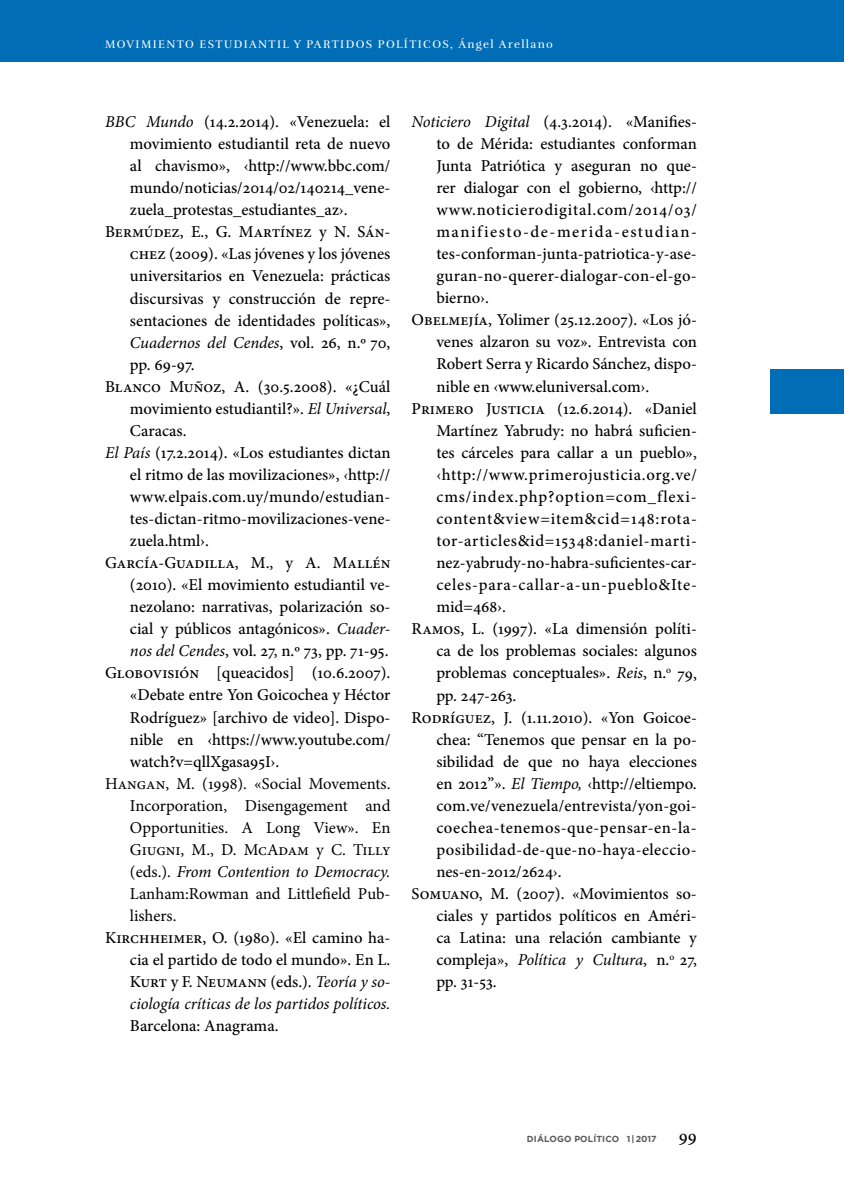
<style>
.page{position:relative;width:844px;height:1191px;background:#fff}
.page>*{position:absolute;margin:0;border:0;box-sizing:border-box;transform-origin:0 0}
.t1{font:500 16.62px/22.1px "Minion Pro";color:#000;text-align:justify}
.t2{font:16.62px/22.1px "Minion Pro";color:#000;text-align:justify}
.t3{font:500 16.62px "Minion Pro";letter-spacing:.05em;color:#000}
.t4{font:italic 16.62px "Minion Pro";letter-spacing:-.005em;color:#000}
.t5{font:11.38px "Rufina";letter-spacing:.12em;color:#fff}
.t6{font:700 8.75px "Gotham";letter-spacing:.015em;color:#58595b}
.s1{font-weight:400;font-style:italic}
.s2{font-weight:500;font-style:normal}
.s3{font-style:italic}
.s4{font-family:"Minion Pro";font-weight:500;font-size:18.38px;color:#000}
</style>
<div class="page">
<div style="left:0;top:0;width:843px;height:62px;background:#006db6"></div>
<div style="left:770px;top:370px;width:73px;height:44px;background:#006db6"></div>
<p class="t5" style="left:105px;top:37px;width:22px">MOVIMIENTO</p>
<p class="t5" style="left:199px;top:37px;width:26px">ESTUDIANTIL</p>
<p class="t5" style="left:294px;top:37px;width:22px">Y PARTIDO</p>
<p class="t5" style="left:366px;top:37px;width:21px">S POLÍTICO</p>
<p class="t5" style="left:442px;top:37px;width:112px">S, ÁNGEL ARELLANO</p>
<p class="t4" style="left:105px;top:110px;width:12px">bbc</p>
<p class="t1" style="left:146px;top:111px;width:246px"><span class="s1">Mundo</span> (14.2.2014). «Venezuela: el</p>
<p class="t1" style="left:130px;top:133px;width:262px">movimiento estudiantil reta de nuevo</p>
<p class="t1" style="left:130px;top:155px;width:262px">al chavismo», ‹http://www.bbc.com/</p>
<p class="t1" style="left:130px;top:177px;width:262px">mundo/noticias/2014/02/140214_vene-</p>
<p class="t1" style="left:130px;top:199px;width:219px">zuela_protestas_estudiantes_az›.</p>
<p class="t1" style="left:105px;top:221px;width:287px">Bermúdez, E., G. Martínez y N. Sán-</p>
<p class="t1" style="left:130px;top:243px;width:262px">chez (2009). «Las jóvenes y los jóvenes</p>
<p class="t1" style="left:130px;top:265px;width:262px">universitarios en Venezuela: prácticas</p>
<p class="t1" style="left:130px;top:287px;width:262px">discursivas y construcción de repre-</p>
<p class="t1" style="left:130px;top:309px;width:262px">sentaciones de identidades políticas»,</p>
<p class="t4" style="left:130px;top:331px;width:262px">Cuadernos del Cendes<span class="s2">, vol. 26, n.º 70,</span></p>
<p class="t1" style="left:130px;top:353px;width:66px">pp. 69-97.</p>
<p class="t1" style="left:105px;top:375px;width:287px">Blanco Muñoz, A. (30.5.2008). «¿Cuál</p>
<p class="t1" style="left:130px;top:397px;width:262px">movimiento estudiantil?». <span class="s1">El Universal</span>,</p>
<p class="t1" style="left:130px;top:419px;width:58px">Caracas.</p>
<p class="t1" style="left:105px;top:441px;width:287px"><span class="s1">El País</span> (17.2.2014). «Los estudiantes dictan</p>
<p class="t1" style="left:130px;top:463px;width:262px">el ritmo de las movilizaciones», <span class="s1">‹</span>http://</p>
<p class="t1" style="left:130px;top:486px;width:262px">www.elpais.com.uy/mundo/estudian-</p>
<p class="t1" style="left:130px;top:508px;width:262px">tes-dictan-ritmo-movilizaciones-vene-</p>
<p class="t1" style="left:130px;top:530px;width:81px">zuela.html›.</p>
<p class="t1" style="left:105px;top:552px;width:287px">García-Guadilla, M., y A. Mallén</p>
<p class="t1" style="left:130px;top:574px;width:262px">(2010). «El movimiento estudiantil ve-</p>
<p class="t1" style="left:130px;top:596px;width:262px">nezolano: narrativas, polarización so-</p>
<p class="t1" style="left:130px;top:618px;width:262px">cial y públicos antagónicos». <span class="s1">Cuader-</span></p>
<p class="t1" style="left:130px;top:640px;width:260px"><span class="s1">nos del Cendes</span>, vol. 27, n.º 73, pp. 71-95.</p>
<p class="t1" style="left:105px;top:662px;width:287px">Globovisión [queacidos] (10.6.2007).</p>
<p class="t1" style="left:130px;top:684px;width:262px">«Debate entre Yon Goicochea y Héctor</p>
<p class="t1" style="left:130px;top:706px;width:262px">Rodríguez» [archivo de video]. Dispo-</p>
<p class="t1" style="left:130px;top:728px;width:262px">nible en ‹https://www.youtube.com/</p>
<p class="t1" style="left:130px;top:750px;width:151px">watch?v=qllXgasa95I›.</p>
<p class="t2" style="left:130px;top:772px;width:262px;text-indent:-25px">Hangan, M. (1998). «Social Movements.<br>Incorporation, Disengagement and Opportunities. A Long View». En Giugni, M., D. McAdam y C. Tilly (eds.). <span class="s3">From Contention to Democracy.<br></span>Lanham:Rowman and Littlefield Pub&shy;lishers.</p>
<p class="t1" style="left:130px;top:926px;width:262px;text-indent:-25px">Kirchheimer, O. (1980). «El camino ha&shy;cia el partido de todo el mundo». En L.<br>Kurt y F. Neumann (eds.). <span class="s1">Teoría y so&shy;ciología críticas de los partidos políticos.</span></p>
<p class="t1" style="left:130px;top:1015px;width:150px">Barcelona: Anagrama.</p>
<p class="t1" style="left:411px;top:111px;width:287px"><span class="s1">Noticiero Digital</span> (4.3.2014). «Manifies-</p>
<p class="t1" style="left:436px;top:133px;width:262px">to de Mérida: estudiantes conforman</p>
<p class="t1" style="left:436px;top:155px;width:262px">Junta Patriótica y aseguran no que-</p>
<p class="t1" style="left:436px;top:177px;width:262px">rer dialogar con el gobierno, ‹http://</p>
<p class="t3" style="left:436px;top:198px;width:262px">www.noticierodigital.com/2014/03/</p>
<p class="t1" style="left:436px;top:221px;width:262px">manifiesto-de-merida-estudian-</p>
<p class="t1" style="left:436px;top:243px;width:262px">tes-conforman-junta-patriotica-y-ase-</p>
<p class="t1" style="left:436px;top:265px;width:262px">guran-no-querer-dialogar-con-el-go-</p>
<p class="t1" style="left:436px;top:287px;width:54px">bierno›.</p>
<p class="t1" style="left:411px;top:309px;width:287px">Obelmejía, Yolimer (25.12.2007). «Los jó-</p>
<p class="t1" style="left:436px;top:331px;width:262px">venes alzaron su voz». Entrevista con</p>
<p class="t1" style="left:436px;top:353px;width:262px">Robert Serra y Ricardo Sánchez, dispo-</p>
<p class="t1" style="left:436px;top:375px;width:214px">nible en ‹www.eluniversal.com›.</p>
<p class="t1" style="left:411px;top:397px;width:287px">Primero Justicia (12.6.2014). «Daniel</p>
<p class="t1" style="left:436px;top:419px;width:262px">Martínez Yabrudy: no habrá suficien-</p>
<p class="t1" style="left:436px;top:441px;width:262px">tes cárceles para callar a un pueblo»,</p>
<p class="t1" style="left:436px;top:463px;width:262px">‹http://www.primerojusticia.org.ve/</p>
<p class="t1" style="left:436px;top:485px;width:262px">cms/index.php?option=com_flexi-</p>
<p class="t1" style="left:436px;top:507px;width:262px">content&amp;view=item&amp;cid=148:rota-</p>
<p class="t1" style="left:436px;top:529px;width:262px">tor-articles&amp;id=15348:daniel-marti-</p>
<p class="t1" style="left:436px;top:551px;width:262px">nez-yabrudy-no-habra-suficientes-car-</p>
<p class="t3" style="left:436px;top:573px;width:262px">celes-para-callar-a-un-pueblo&amp;Ite-</p>
<p class="t1" style="left:436px;top:596px;width:71px">mid=468›.</p>
<p class="t1" style="left:411px;top:618px;width:287px">Ramos, L. (1997). «La dimensión políti-</p>
<p class="t1" style="left:436px;top:640px;width:262px">ca de los problemas sociales: algunos</p>
<p class="t1" style="left:436px;top:662px;width:262px">problemas conceptuales». <span class="s1">Reis</span>, n.<sup>o</sup> 79,</p>
<p class="t1" style="left:436px;top:684px;width:82px">pp. 247-263.</p>
<p class="t1" style="left:411px;top:706px;width:287px">Rodríguez, J. (1.11.2010). «Yon Goicoe-</p>
<p class="t1" style="left:436px;top:728px;width:262px">chea: “Tenemos que pensar en la po-</p>
<p class="t1" style="left:436px;top:750px;width:262px">sibilidad de que no haya elecciones</p>
<p class="t1" style="left:436px;top:772px;width:262px">en 2012”». <span class="s1">El Tiempo,</span> ‹http://eltiempo.</p>
<p class="t1" style="left:436px;top:794px;width:262px">com.ve/venezuela/entrevista/yon-goi-</p>
<p class="t1" style="left:436px;top:816px;width:262px">coechea-tenemos-que-pensar-en-la-</p>
<p class="t1" style="left:436px;top:838px;width:262px">posibilidad-de-que-no-haya-eleccio-</p>
<p class="t1" style="left:436px;top:860px;width:127px">nes-en-2012/2624›.</p>
<p class="t1" style="left:411px;top:882px;width:287px">Somuano, M. (2007). «Movimientos so-</p>
<p class="t1" style="left:436px;top:904px;width:262px">ciales y partidos políticos en Améri-</p>
<p class="t1" style="left:436px;top:927px;width:262px">ca Latina: una relación cambiante y</p>
<p class="t1" style="left:436px;top:949px;width:262px">compleja», <span class="s1">Política y Cultura</span>, n.<sup>o</sup> 27,</p>
<p class="t1" style="left:436px;top:971px;width:62px">pp. 31‑53.</p>
<p class="t6" style="left:527px;top:1133px;width:171px">DIÁLOGO POLÍTICO 1 |2017 <span class="s4">99</span></p>
</div>
